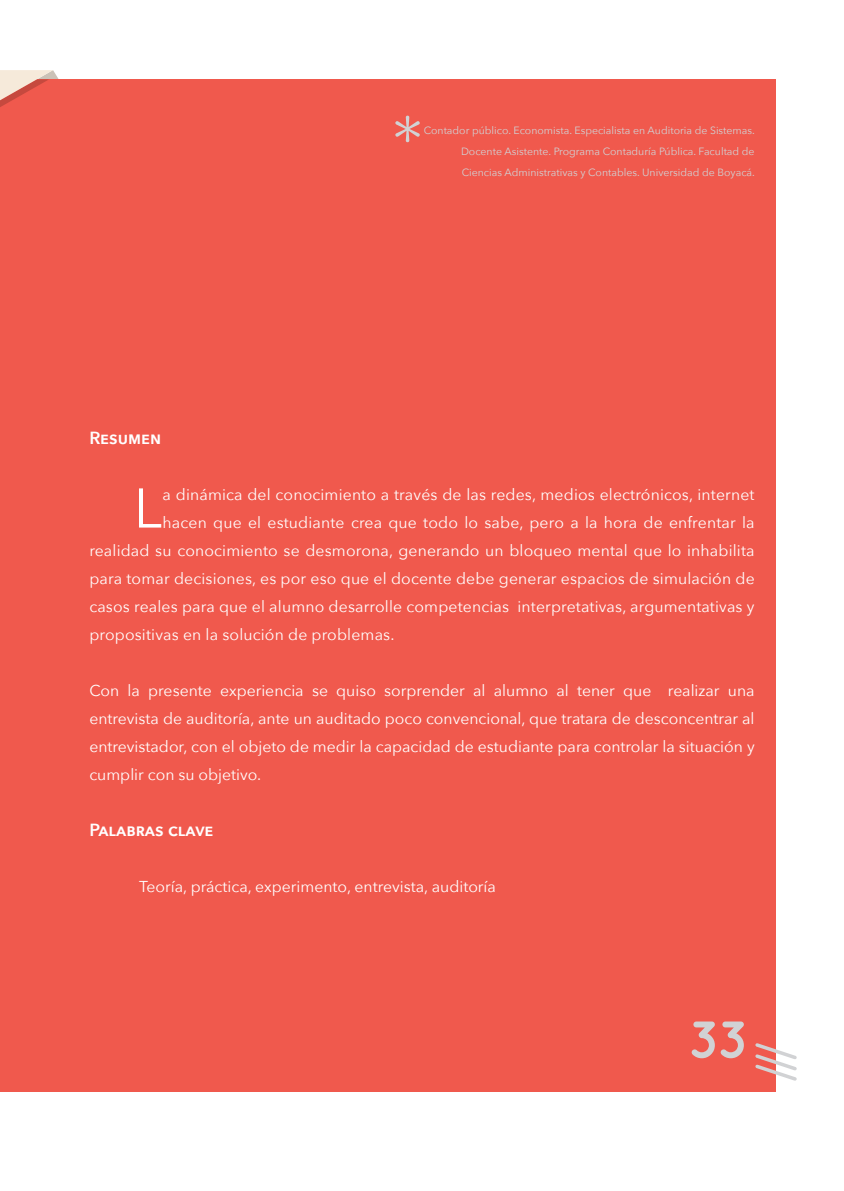
<style>
.page{position:relative;width:844px;height:1191px;background:#fff}
.page>*{position:absolute;margin:0;border:0;box-sizing:border-box;transform-origin:0 0}
.t1{font:87.5px "Quicksand";color:#d1d2d4}
.Primer_parrafo{font:55.3px "Avenir Next";color:#fff}
.t2{font:700 52.5px "Quicksand";color:#d1d2d4}
.Titulo{font:600 17.5px "Avenir Next";letter-spacing:.015em;color:#fff}
.Primer_parrafo-2{font:15.75px "Avenir Next";letter-spacing:.01em;color:#fff}
.Parrafo{font:15.75px/28px "Avenir Next";color:#fff;text-align:justify}
.Bio{font:10.5px/21px "Avenir Next";color:#d1d2d4;text-align:right}
</style>
<div class="page">
<div style="left:0;top:79px;width:775px;height:1012px;background:#f0594d"></div>
<svg style="left:0;top:70px;width:59px;height:37px"></svg>
<svg style="left:755px;top:1040px;width:42px;height:43px"></svg>
<p class="t1" style="left:388px;top:97px;width:39px">*</p>
<p class="Bio" style="left:423px;top:119px;width:332px">Contador público. Economista. Especialista en Auditoria de Sistemas.<br>Docente Asistente. Programa Contaduría Pública. Facultad de</p>
<p class="Titulo" style="left:89px;top:422px;width:73px">Resumen</p>
<p class="Bio" style="left:461px;top:161px;width:295px">Ciencias Administrativas y Contables. Universidad de Boyacá.</p>
<p class="Primer_parrafo" style="left:134px;top:461px;width:30px">L</p>
<p class="Primer_parrafo-2" style="left:162px;top:481px;width:593px">a dinámica del conocimiento a través de las redes, medios electrónicos, internet</p>
<p class="Primer_parrafo-2" style="left:162px;top:509px;width:593px">hacen que el estudiante crea que todo lo sabe, pero a la hora de enfrentar la</p>
<p class="Primer_parrafo-2" style="left:89px;top:537px;width:666px">realidad su conocimiento se desmorona, generando un bloqueo mental que lo inhabilita</p>
<p class="Primer_parrafo-2" style="left:89px;top:565px;width:666px">para tomar decisiones, es por eso que el docente debe generar espacios de simulación de</p>
<p class="Primer_parrafo-2" style="left:89px;top:593px;width:666px">casos reales para que el alumno desarrolle competencias interpretativas, argumentativas y</p>
<p class="Primer_parrafo-2" style="left:89px;top:621px;width:306px">propositivas en la solución de problemas.</p>
<p class="Parrafo" style="left:89px;top:675px;width:666px">Con la presente experiencia se quiso sorprender al alumno al tener que realizar una entrevista de auditoría, ante un auditado poco convencional, que tratara de desconcentrar al entrevistador, con el objeto de medir la capacidad de estudiante para controlar la situación y cumplir con su objetivo.</p>
<p class="Titulo" style="left:89px;top:814px;width:126px">Palabras clave</p>
<p class="Parrafo" style="left:139px;top:871px;width:358px">Teoría, práctica, experimento, entrevista, auditoría</p>
<h3 class="t2" style="left:687px;top:1008px;width:63px">33</h3>
</div>
